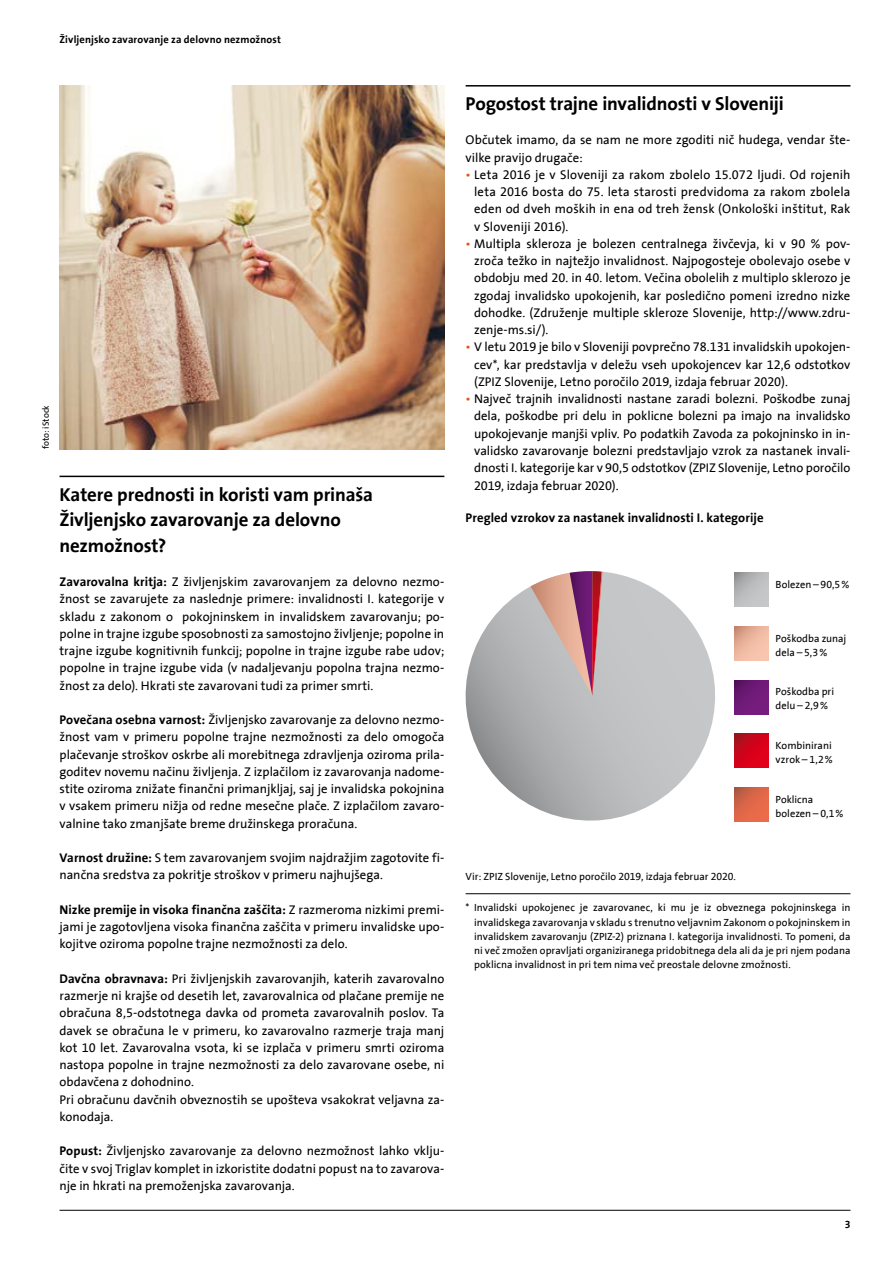
<style>
.page{position:relative;width:893px;height:1263px;background:#fff}
.page>*{position:absolute;margin:0;border:0;box-sizing:border-box;transform-origin:0 0}
.t1{font:700 18.9px/25.5px "Triglav The Sans";letter-spacing:-.01em;color:#000}
.t2{font:12.75px/17.2px "Triglav The Sans";color:#000;text-align:justify}
.t3{font:700 12.75px "Triglav The Sans";letter-spacing:.005em;color:#000}
.t4{font:10.5px/14.2px "Triglav The Sans";color:#000}
.t5{font:700 10.5px "Triglav The Sans";letter-spacing:.01em;color:#000}
.t6{font:9px "Triglav The Sans";color:#000}
.s1{font-weight:700}
.s2{color:#e85113}
</style>
<div class="page">
<hr style="left:60px;top:1210px;width:790px;height:1px;background:#000">
<hr style="left:60px;top:476px;width:384px;height:1px;background:#000">
<hr style="left:466px;top:85px;width:384px;height:2px;background:#000">
<img style="left:60px;top:85px;width:384px;height:364px">
<hr style="left:466px;top:893px;width:384px;height:1px;background:#000">
<div style="left:735px;top:680px;width:34px;height:34px;background:linear-gradient(to right,#67176f,#771c80)"></div>
<svg style="left:735px;top:573px;width:34px;height:34px"></svg>
<svg style="left:735px;top:787px;width:34px;height:34px"></svg>
<svg style="left:735px;top:626px;width:34px;height:34px"></svg>
<svg style="left:735px;top:734px;width:34px;height:34px"></svg>
<svg style="left:465px;top:571px;width:250px;height:250px"></svg>
<svg style="left:531px;top:571px;width:71px;height:125px;background:#bc939c"></svg>
<p class="t5" style="left:60px;top:33px;width:223px">Življenjsko zavarovanje za delovno nezmožnost</p>
<p class="t6" style="left:41px;top:449px;width:46px;rotate:-90deg">foto: iStock</p>
<h1 class="t1" style="left:60px;top:482px;width:315px">Katere prednosti in koristi vam prinaša<br>Življenjsko zavarovanje za delovno nezmožnost?</h1>
<p class="t2" style="left:60px;top:573px;width:386px"><span class="s1">Zavarovalna kritja:</span> Z življenjskim zavarovanjem za delovno nezmo&shy;žnost se zavarujete za naslednje primere: invalidnosti I. kategorije v skladu z zakonom o pokojninskem in invalidskem zavarovanju; po&shy;polne in trajne izgube sposobnosti za samostojno življenje; popolne in trajne izgube kognitivnih funkcij; popolne in trajne izgube rabe udov; popolne in trajne izgube vida (v nadaljevanju popolna trajna nezmo&shy;žnost za delo). Hkrati ste zavarovani tudi za primer smrti.</p>
<p class="t2" style="left:60px;top:711px;width:386px"><span class="s1">Povečana osebna varnost:</span> Življenjsko zavarovanje za delovno nezmo&shy;žnost vam v primeru popolne trajne nezmožnosti za delo omogoča plačevanje stroškov oskrbe ali morebitnega zdravljenja oziroma prila&shy;goditev novemu načinu življenja. Z izplačilom iz zavarovanja nadome&shy;stite oziroma znižate finančni primanjkljaj, saj je invalidska pokojnina v vsakem primeru nižja od redne mesečne plače. Z izplačilom zavaro&shy;valnine tako zmanjšate breme družinskega proračuna.</p>
<p class="t2" style="left:60px;top:849px;width:386px"><span class="s1">Varnost družine:</span> S tem zavarovanjem svojim najdražjim zagotovite fi&shy;nančna sredstva za pokritje stroškov v primeru najhujšega.</p>
<p class="t2" style="left:60px;top:901px;width:386px"><span class="s1">Nizke premije in visoka finančna zaščita:</span> Z razmeroma nizkimi premi&shy;jami je zagotovljena visoka finančna zaščita v primeru invalidske upo&shy;kojitve oziroma popolne trajne nezmožnosti za delo.</p>
<p class="t2" style="left:60px;top:970px;width:386px;text-align:left"><span class="s1">Davčna obravnava:</span> Pri življenjskih zavarovanjih, katerih zavarovalno razmerje ni krajše od desetih let, zavarovalnica od plačane premije ne obračuna 8,5-odstotnega davka od prometa zavarovalnih poslov. Ta davek se obračuna le v primeru, ko zavarovalno razmerje traja manj kot 10 let. Zavarovalna vsota, ki se izplača v primeru smrti oziroma nastopa popolne in trajne nezmožnosti za delo zavarovane osebe, ni obdavčena z dohodnino.<br>Pri obračunu davčnih obveznostih se upošteva vsakokrat veljavna za&shy;konodaja.</p>
<p class="t2" style="left:60px;top:1143px;width:386px"><span class="s1">Popust:</span> Življenjsko zavarovanje za delovno nezmožnost lahko vklju&shy;čite v svoj Triglav komplet in izkoristite dodatni popust na to zavarova&shy;nje in hkrati na premoženjska zavarovanja.</p>
<h1 class="t1" style="left:466px;top:91px;width:320px">Pogostost trajne invalidnosti v Sloveniji</h1>
<p class="t2" style="left:466px;top:132px;width:386px">Občutek imamo, da se nam ne more zgoditi nič hudega, vendar šte&shy;vilke pravijo drugače:</p>
<p class="t2" style="left:474px;top:166px;width:378px;text-indent:-9px"><span class="s2">•</span> Leta 2016 je v Sloveniji za rakom zbolelo 15.072 ljudi. Od rojenih leta 2016 bosta do 75. leta starosti predvidoma za rakom zbolela eden od dveh moških in ena od treh žensk (Onkološki inštitut, Rak v Sloveniji 2016).</p>
<p class="t2" style="left:474px;top:235px;width:378px;text-indent:-9px"><span class="s2">•</span> Multipla skleroza je bolezen centralnega živčevja, ki v 90 % pov&shy;zroča težko in najtežjo invalidnost. Najpogosteje obolevajo osebe v obdobju med 20. in 40. letom. Večina obolelih z multiplo sklerozo je zgodaj invalidsko upokojenih, kar posledično pomeni izredno nizke dohodke. (Združenje multiple skleroze Slovenije, http://www.zdru&shy;zenje-ms.si/).</p>
<p class="t2" style="left:474px;top:339px;width:378px;text-indent:-9px"><span class="s2">•</span> V letu 2019 je bilo v Sloveniji povprečno 78.131 invalidskih upokojen&shy;cev*, kar predstavlja v deležu vseh upokojencev kar 12,6 odstotkov (ZPIZ Slovenije, Letno poročilo 2019, izdaja februar 2020).</p>
<p class="t2" style="left:474px;top:391px;width:378px;text-indent:-9px"><span class="s2">•</span> Največ trajnih invalidnosti nastane zaradi bolezni. Poškodbe zunaj dela, poškodbe pri delu in poklicne bolezni pa imajo na invalidsko upokojevanje manjši vpliv. Po podatkih Zavoda za pokojninsko in in&shy;validsko zavarovanje bolezni predstavljajo vzrok za nastanek invali&shy;dnosti I. kategorije kar v 90,5 odstotkov (ZPIZ Slovenije, Letno poročilo 2019, izdaja februar 2020).</p>
<p class="t3" style="left:466px;top:510px;width:299px">Pregled vzrokov za nastanek invalidnosti I. kategorije</p>
<p class="t4" style="left:776px;top:577px;width:75px">Bolezen – 90,5 %</p>
<p class="t4" style="left:776px;top:631px;width:72px">Poškodba zunaj dela – 5,3 %</p>
<p class="t4" style="left:776px;top:684px;width:60px">Poškodba pri delu – 2,9 %</p>
<p class="t4" style="left:776px;top:739px;width:59px">Kombinirani vzrok – 1,2 %</p>
<p class="t4" style="left:466px;top:870px;width:272px">Vir: ZPIZ Slovenije, Letno poročilo 2019, izdaja februar 2020.</p>
<p class="t4" style="left:776px;top:792px;width:69px">Poklicna bolezen – 0,1 %</p>
<p class="t4" style="left:474px;top:901px;width:378px;text-align:justify;text-indent:-9px">* Invalidski upokojenec je zavarovanec, ki mu je iz obveznega pokojninskega in invalidskega zavarovanja v skladu s trenutno veljavnim Zakonom o pokojninskem in invalidskem zavarovanju (ZPIZ-2) priznana I. kategorija invalidnosti. To pomeni, da ni več zmožen opravljati organiziranega pridobitnega dela ali da je pri njem podana poklicna invalidnost in pri tem nima več preostale delovne zmožnosti.</p>
<p class="t5" style="left:845px;top:1219px;width:7px">3</p>
</div>
